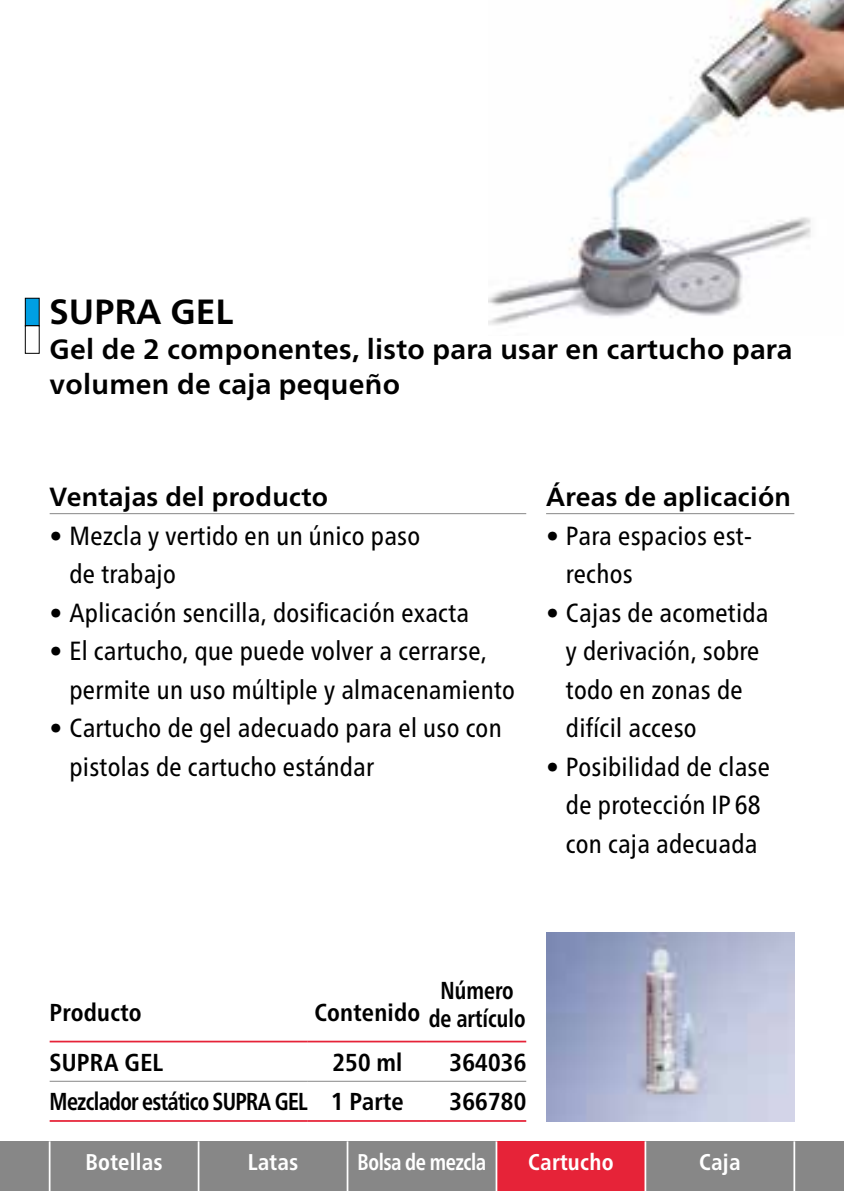
<style>
.page{position:relative;width:844px;height:1191px;background:#fff}
.page>*{position:absolute;margin:0;border:0;box-sizing:border-box;transform-origin:0 0}
.t1{font:700 35px "Frutiger Neue LTW1 G";color:#000}
.t2{font:700 28px/35px "Frutiger Neue LTW1 G";letter-spacing:.01em;color:#000}
.t3{font:condensed 26.25px/38.5px "Frutiger Neue LTW1 G";letter-spacing:.01em;color:#000}
.t4{font:700 26.25px "Frutiger Neue LTW1 G";letter-spacing:.01em;color:#000}
.t5{font:700 condensed 24.5px "Frutiger Neue LTW1 G";color:#000}
.t6{font:700 condensed 24.5px "Frutiger Neue LTW1 G";letter-spacing:-.03em;color:#000;scale:.9 1}
.t7{font:700 condensed 24.5px/28px "Frutiger Neue LTW1 G";color:#000;text-align:center;scale:.9 1}
.t8{font:700 condensed 22.75px "Frutiger Neue LTW1 G";letter-spacing:.01em;color:#fff}
.t9{font:700 condensed 22.75px "Frutiger Neue LTW1 G";letter-spacing:-.02em;color:#fff;scale:.9 1}
</style>
<div class="page">
<img style="left:546px;top:933px;width:248px;height:188px">
<img style="left:488px;top:0;width:355px;height:325px">
<div style="left:0;top:1141px;width:843px;height:50px;background:#878787"></div>
<div style="left:496px;top:1141px;width:149px;height:50px;background:#e62338"></div>
<hr style="left:49px;top:1141px;width:1px;height:50px;background:#fff">
<hr style="left:198px;top:1141px;width:1px;height:50px;background:#fff">
<hr style="left:346px;top:1141px;width:2px;height:50px;background:#fff">
<hr style="left:495px;top:1141px;width:2px;height:50px;background:#fff">
<hr style="left:644px;top:1141px;width:2px;height:50px;background:#fff">
<hr style="left:793px;top:1141px;width:2px;height:50px;background:#fff">
<div style="left:25px;top:298px;width:14px;height:28px;background:#009fe3"></div>
<div style="left:25px;top:298px;width:15px;height:28px;border:1px solid #000"></div>
<div style="left:25px;top:325px;width:15px;height:29px;border:1px solid #000"></div>
<hr style="left:50px;top:513px;width:476px;height:1px;background:#878787">
<hr style="left:546px;top:513px;width:248px;height:1px;background:#878787">
<hr style="left:50px;top:1040px;width:258px;height:2px;background:#e62338">
<hr style="left:308px;top:1040px;width:119px;height:2px;background:#e62338">
<hr style="left:427px;top:1040px;width:99px;height:2px;background:#e62338">
<hr style="left:50px;top:1080px;width:258px;height:1px;background:#878787">
<hr style="left:308px;top:1080px;width:119px;height:1px;background:#878787">
<hr style="left:427px;top:1080px;width:99px;height:1px;background:#878787">
<hr style="left:50px;top:1120px;width:258px;height:1px;background:#e62338">
<hr style="left:308px;top:1120px;width:119px;height:1px;background:#e62338">
<hr style="left:427px;top:1120px;width:99px;height:1px;background:#e62338">
<h1 class="t1" style="left:50px;top:287px;width:185px">SUPRA GEL</h1>
<p class="t2" style="left:50px;top:330px;width:744px">Gel de 2 componentes, listo para usar en cartucho para volumen de caja pequeño</p>
<p class="t4" style="left:50px;top:478px;width:280px">Ventajas del producto</p>
<p class="t3" style="left:69px;top:514px;width:352px;text-indent:-20px">• Mezcla y vertido en un único paso de trabajo</p>
<p class="t3" style="left:50px;top:591px;width:421px">• Aplicación sencilla, dosificación exacta</p>
<p class="t3" style="left:69px;top:630px;width:447px;text-indent:-20px">• El cartucho, que puede volver a cerrarse, permite un uso múltiple y almacenamiento</p>
<p class="t3" style="left:69px;top:707px;width:433px;text-indent:-20px">• Cartucho de gel adecuado para el uso con pistolas de cartucho estándar</p>
<p class="t4" style="left:546px;top:478px;width:246px">Áreas de aplicación</p>
<p class="t3" style="left:566px;top:514px;width:187px;text-indent:-20px">• Para espacios est&shy;rechos</p>
<p class="t3" style="left:566px;top:591px;width:204px;text-indent:-20px">• Cajas de acometida y derivación, sobre todo en zonas de difícil acceso</p>
<p class="t3" style="left:546px;top:745px;width:225px;text-align:center">• Posibilidad de clase de protección IP 68 con caja adecuada</p>
<p class="t7" style="left:428px;top:974px;width:109px">Número de artículo</p>
<p class="t5" style="left:50px;top:993px;width:93px">Producto</p>
<p class="t5" style="left:314px;top:993px;width:107px">Contenido</p>
<p class="t5" style="left:50px;top:1044px;width:115px">SUPRA GEL</p>
<p class="t5" style="left:332px;top:1044px;width:71px">250 ml</p>
<p class="t5" style="left:449px;top:1044px;width:78px">364036</p>
<p class="t6" style="left:50px;top:1083px;width:395px">Mezclador estático SUPRA GEL 1 Parte</p>
<p class="t5" style="left:449px;top:1083px;width:78px">366780</p>
<p class="t8" style="left:86px;top:1144px;width:79px">Botellas</p>
<p class="t8" style="left:248px;top:1144px;width:52px">Latas</p>
<p class="t9" style="left:357px;top:1144px;width:144px">Bolsa de mezcla</p>
<p class="t8" style="left:528px;top:1144px;width:87px">Cartucho</p>
<p class="t8" style="left:699px;top:1144px;width:43px">Caja</p>
</div>
